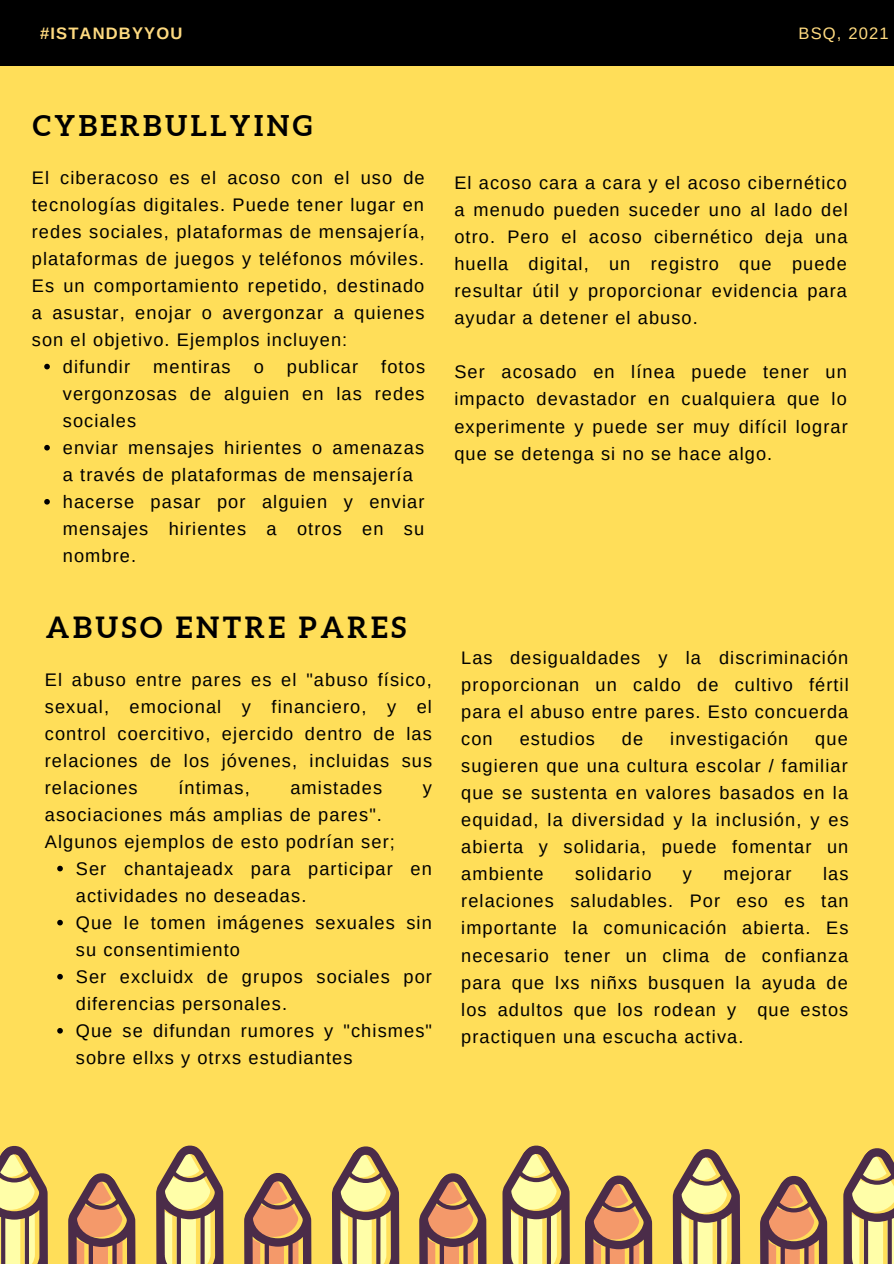
<style>
.page{position:relative;width:894px;height:1264px;background:#fff}
.page>*{position:absolute;margin:0;border:0;box-sizing:border-box;transform-origin:0 0}
.t1{font:700 29.25px "Aleo";letter-spacing:.12em;color:#000}
.t2{font:700 28.5px "Aleo";letter-spacing:.12em;color:#000}
.t3{font:18.15px/27px "Arimo";letter-spacing:.06em;color:#000;text-align:justify}
.t4{font:700 16.5px "Arimo";letter-spacing:.07em;color:#feda80}
.t5{font:16.5px "Arimo";letter-spacing:.07em;color:#feda80}
</style>
<div class="page">
<div style="left:0;top:0;width:893px;height:1263px;background:#ffde59"></div>
<div style="left:0;top:0;width:893px;height:66px;background:#000"></div>
<svg style="left:0;top:1145px;width:893px;height:118px"></svg>
<svg style="left:44px;top:364px;width:6px;height:5px"></svg>
<svg style="left:44px;top:445px;width:6px;height:5px"></svg>
<svg style="left:44px;top:499px;width:6px;height:5px"></svg>
<svg style="left:57px;top:865px;width:6px;height:6px"></svg>
<svg style="left:57px;top:919px;width:6px;height:6px"></svg>
<svg style="left:57px;top:973px;width:6px;height:6px"></svg>
<svg style="left:57px;top:1028px;width:6px;height:5px"></svg>
<p class="t4" style="left:40px;top:24px;width:144px">#ISTANDBYYOU</p>
<p class="t5" style="left:798px;top:24px;width:92px">BSQ, 2021</p>
<p class="t2" style="left:33px;top:110px;width:280px">CYBERBULLYING</p>
<p class="t3" style="left:32px;top:164px;width:394px">El ciberacoso es el acoso con el uso de tecnologías digitales. Puede tener lugar en redes sociales, plataformas de mensajería, plataformas de juegos y teléfonos móviles.<br>Es un comportamiento repetido, destinado a asustar, enojar o avergonzar a quienes son el objetivo. Ejemplos incluyen:</p>
<p class="t3" style="left:63px;top:353px;width:69px">difundir</p>
<p class="t3" style="left:153px;top:353px;width:79px">mentiras</p>
<p class="t3" style="left:253px;top:353px;width:12px">o</p>
<p class="t3" style="left:287px;top:353px;width:73px">publicar</p>
<p class="t3" style="left:63px;top:353px;width:364px;text-indent:318px">fotos vergonzosas de alguien en las redes sociales</p>
<p class="t3" style="left:63px;top:434px;width:363px">enviar mensajes hirientes o amenazas a través de plataformas de mensajería</p>
<p class="t3" style="left:63px;top:488px;width:363px">hacerse pasar por alguien y enviar mensajes hirientes a otros en su nombre.</p>
<p class="t1" style="left:46px;top:611px;width:361px">ABUSO ENTRE PARES</p>
<p class="t3" style="left:45px;top:665px;width:389px">El abuso entre pares es el "abuso físico, sexual, emocional y financiero, y el control coercitivo, ejercido dentro de las relaciones de los jóvenes, incluidas sus relaciones</p>
<p class="t3" style="left:178px;top:773px;width:73px">íntimas,</p>
<p class="t3" style="left:290px;top:773px;width:93px">amistades</p>
<p class="t3" style="left:422px;top:773px;width:11px">y</p>
<p class="t3" style="left:45px;top:800px;width:338px">asociaciones más amplias de pares".</p>
<p class="t3" style="left:45px;top:828px;width:351px">Algunos ejemplos de esto podrían ser;</p>
<p class="t3" style="left:76px;top:855px;width:357px">Ser chantajeadx para participar en actividades no deseadas.</p>
<p class="t3" style="left:76px;top:909px;width:357px">Que le tomen imágenes sexuales sin su consentimiento</p>
<p class="t3" style="left:76px;top:963px;width:357px">Ser excluidx de grupos sociales por diferencias personales.</p>
<p class="t3" style="left:76px;top:1017px;width:357px">Que se difundan rumores y "chismes" sobre ellxs y otrxs estudiantes</p>
<p class="t3" style="left:454px;top:169px;width:394px">El acoso cara a cara y el acoso cibernético a menudo pueden suceder uno al lado del otro. Pero el acoso cibernético deja una huella digital, un registro que puede resultar útil y proporcionar evidencia para ayudar a detener el abuso.</p>
<p class="t3" style="left:454px;top:358px;width:394px">Ser acosado en línea puede tener un impacto devastador en cualquiera que lo experimente y puede ser muy difícil lograr que se detenga si no se hace algo.</p>
<p class="t3" style="left:461px;top:644px;width:389px">Las desigualdades y la discriminación proporcionan un caldo de cultivo fértil para el abuso entre pares. Esto concuerda con</p>
<p class="t3" style="left:519px;top:725px;width:77px">estudios</p>
<p class="t3" style="left:621px;top:725px;width:23px">de</p>
<p class="t3" style="left:670px;top:725px;width:120px">investigación</p>
<p class="t3" style="left:461px;top:725px;width:389px;text-indent:354px">que sugieren que una cultura escolar / familiar que se sustenta en valores basados en la equidad, la diversidad y la inclusión, y es abierta y solidaria, puede fomentar un ambiente</p>
<p class="t3" style="left:461px;top:860px;width:389px;text-indent:362px">las relaciones saludables. Por eso es tan importante la comunicación abierta. Es necesario tener un clima de confianza para que lxs niñxs busquen la ayuda de los adultos que los rodean y que estos practiquen una escucha activa.</p>
<p class="t3" style="left:575px;top:860px;width:78px">solidario</p>
<p class="t3" style="left:682px;top:860px;width:11px">y</p>
<p class="t3" style="left:723px;top:860px;width:70px">mejorar</p>
</div>
